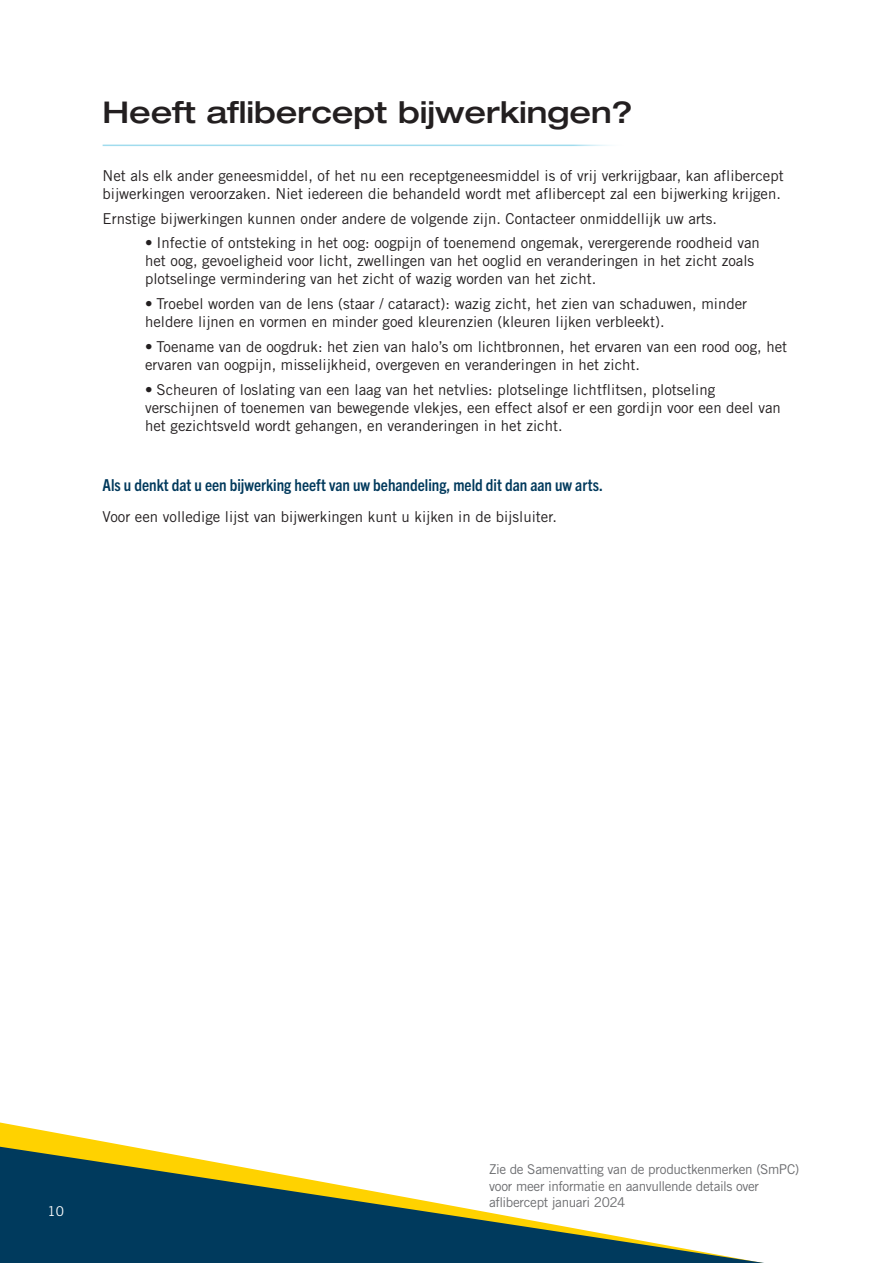
<style>
.page{position:relative;width:893px;height:1263px;background:#fff}
.page>*{position:absolute;margin:0;border:0;box-sizing:border-box;transform-origin:0 0}
.HEADING{font:500 expanded 30px "Helvetica Neue LT Std";color:#231f20}
.t1{font:700 condensed 16.5px "Trade Gothic Next LT Pro";color:#00395c}
.BODY-1{font:15px/18px "Trade Gothic LT Std";color:#231f20}
.t2{font:13.5px/16.5px "Trade Gothic LT Std";letter-spacing:-.025em;color:#6c6d70}
.t3{font:13.5px "Trade Gothic LT Std";color:#fff}
</style>
<div class="page">
<svg style="left:0;top:1122px;width:116px;height:22px"></svg>
<svg style="left:0;top:1144px;width:764px;height:119px"></svg>
<hr style="left:103px;top:145px;width:524px;height:1px;background:#a1dcee">
<p class="HEADING" style="left:103px;top:94px;width:532px">Heeft aflibercept bijwerkingen?</p>
<p class="BODY-1" style="left:103px;top:166px;width:683px">Net als elk ander geneesmiddel, of het nu een receptgeneesmiddel is of vrij verkrijgbaar, kan aflibercept bijwerkingen veroorzaken. Niet iedereen die behandeld wordt met aflibercept zal een bijwerking krijgen.</p>
<p class="BODY-1" style="left:103px;top:209px;width:616px">Ernstige bijwerkingen kunnen onder andere de volgende zijn. Contacteer onmiddellijk uw arts.</p>
<p class="BODY-1" style="left:145px;top:234px;width:616px">• Infectie of ontsteking in het oog: oogpijn of toenemend ongemak, verergerende roodheid van het oog, gevoeligheid voor licht, zwellingen van het ooglid en veranderingen in het zicht zoals plotselinge vermindering van het zicht of wazig worden van het zicht.</p>
<p class="BODY-1" style="left:145px;top:295px;width:604px">• Troebel worden van de lens (staar / cataract): wazig zicht, het zien van schaduwen, minder heldere lijnen en vormen en minder goed kleurenzien (kleuren lijken verbleekt).</p>
<p class="BODY-1" style="left:145px;top:337px;width:644px">• Toename van de oogdruk: het zien van halo’s om lichtbronnen, het ervaren van een rood oog, het ervaren van oogpijn, misselijkheid, overgeven en veranderingen in het zicht.</p>
<p class="BODY-1" style="left:145px;top:380px;width:637px">• Scheuren of loslating van een laag van het netvlies: plotselinge lichtflitsen, plotseling verschijnen of toenemen van bewegende vlekjes, een effect alsof er een gordijn voor een deel van het gezichtsveld wordt gehangen, en veranderingen in het zicht.</p>
<p class="t1" style="left:103px;top:473px;width:502px">Als u denkt dat u een bijwerking heeft van uw behandeling, meld dit dan aan uw arts.</p>
<p class="BODY-1" style="left:103px;top:507px;width:456px">Voor een volledige lijst van bijwerkingen kunt u kijken in de bijsluiter.</p>
<p class="t3" style="left:48px;top:1203px;width:18px">10</p>
<p class="t2" style="left:489px;top:1161px;width:312px">Zie de Samenvatting van de productkenmerken (SmPC) voor meer informatie en aanvullende details over aflibercept januari 2024</p>
</div>
